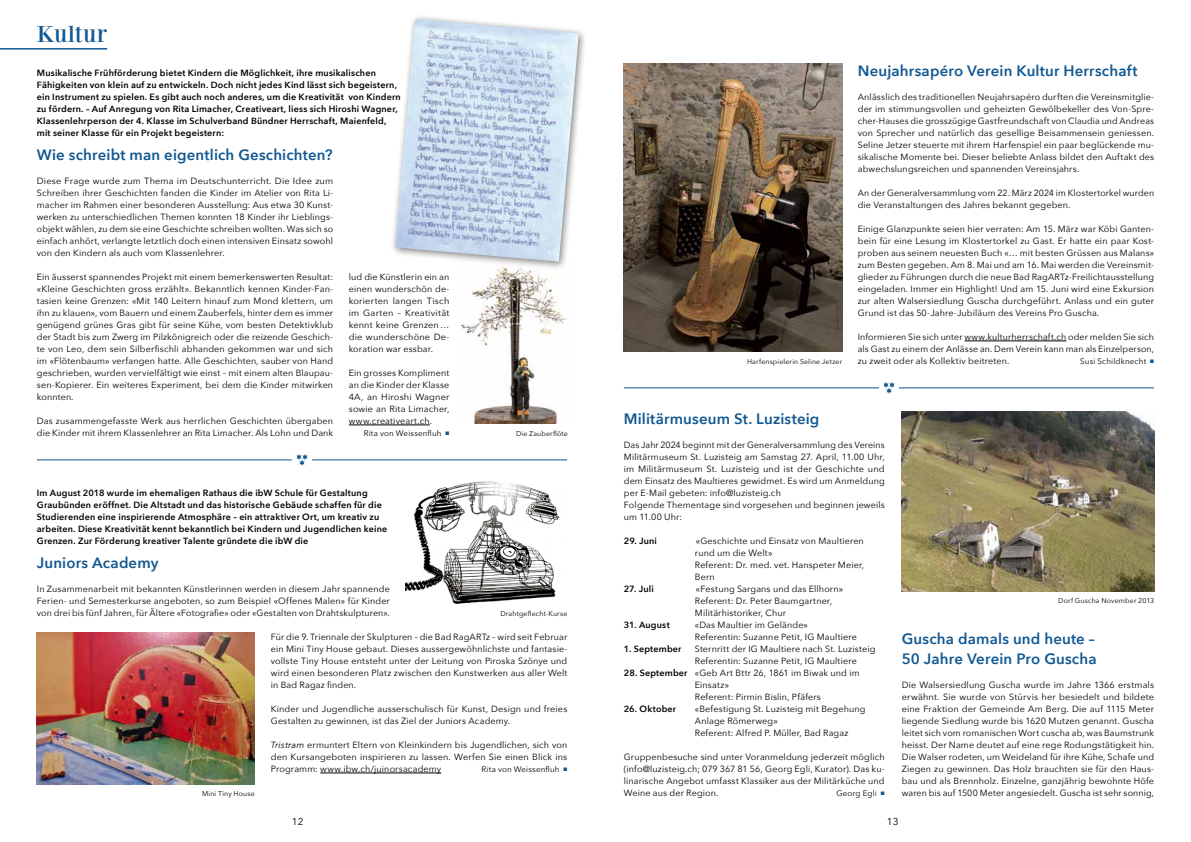
<style>
.page{position:relative;width:1191px;height:842px;background:#fff}
.page>*{position:absolute;margin:0;border:0;box-sizing:border-box;transform-origin:0 0}
.t1{font:24px "Bodoni XT";letter-spacing:.015em;color:#115892}
.t2{font:600 15px/20.3px "Avenir Next";letter-spacing:.01em;color:#115892}
.t3{font:10px "Avenir Next";color:#000}
.t4{font:9px/12px "Avenir Next";letter-spacing:.015em;color:#000;text-align:justify}
.t5{font:600 9px/12px "Avenir Next";letter-spacing:.02em;color:#000}
.t6{font:8px "Avenir Next";letter-spacing:.02em;color:#000}
.t7{font:7px "Avenir Next";letter-spacing:.02em;color:#000}
.s1{color:#115892}
.s2{font-style:italic}
.s3{font-weight:600}
</style>
<div class="page">
<hr style="left:964px;top:341px;width:102px;height:1px;background:#000">
<hr style="left:0;top:48px;width:107px;height:2px;background:#115892">
<hr style="left:624px;top:388px;width:255px;height:1px;background:#115892">
<svg style="left:883px;top:382px;width:11px;height:12px"></svg>
<hr style="left:899px;top:388px;width:255px;height:1px;background:#115892">
<hr style="left:37px;top:460px;width:255px;height:1px;background:#115892">
<svg style="left:296px;top:454px;width:12px;height:12px"></svg>
<hr style="left:312px;top:460px;width:255px;height:1px;background:#115892">
<hr style="left:349px;top:425px;width:81px;height:1px;background:#000">
<img style="left:901px;top:412px;width:253px;height:180px">
<img style="left:406px;top:481px;width:154px;height:122px">
<img style="left:37px;top:633px;width:218px;height:151px">
<hr style="left:320px;top:773px;width:121px;height:1px;background:#000">
<img style="left:461px;top:270px;width:106px;height:154px">
<img style="left:624px;top:64px;width:218px;height:288px">
<div style="left:389px;top:13px;width:198px;height:257px;background:#000;opacity:.5"></div>
<img style="left:395px;top:19px;width:184px;height:243px">
<h1 class="t1" style="left:37px;top:20px;width:72px">Kultur</h1>
<p class="t5" style="left:37px;top:66px;width:365px">Musikalische Frühförderung bietet Kindern die Möglichkeit, ihre musikalischen Fähigkeiten von klein auf zu entwickeln. Doch nicht jedes Kind lässt sich begeistern, ein Instrument zu spielen. Es gibt auch noch anderes, um die Kreativität von Kindern zu fördern. – Auf Anregung von Rita Limacher, Creativeart, liess sich Hiroshi Wagner, Klassenlehrperson der 4. Klasse im Schulverband Bündner Herrschaft, Maienfeld, mit seiner Klasse für ein Projekt begeistern:</p>
<p class="t4" style="left:37px;top:174px;width:298px">Diese Frage wurde zum Thema im Deutschunterricht. Die Idee zum Schreiben ihrer Geschichten fanden die Kinder im Atelier von Rita Li&shy;macher im Rahmen einer besonderen Ausstellung: Aus etwa 30 Kunst&shy;werken zu unterschiedlichen Themen konnten 18 Kinder ihr Lieblings&shy;objekt wählen, zu dem sie eine Geschichte schreiben wollten. Was sich so einfach anhört, verlangte letztlich doch einen intensiven Einsatz sowohl von den Kindern als auch vom Klassenlehrer.</p>
<p class="t4" style="left:37px;top:270px;width:298px">Ein äusserst spannendes Projekt mit einem bemerkenswerten Resultat: «Kleine Geschichten gross erzählt». Bekanntlich kennen Kinder-Fan&shy;tasien keine Grenzen: «Mit 140 Leitern hinauf zum Mond klettern, um ihn zu klauen», vom Bauern und einem Zauberfels, hinter dem es immer genügend grünes Gras gibt für seine Kühe, vom besten Detektivklub der Stadt bis zum Zwerg im Pilzkönigreich oder die reizende Geschich&shy;te von Leo, dem sein Silberfischli abhanden gekommen war und sich im «Flötenbaum» verfangen hatte. Alle Geschichten, sauber von Hand geschrieben, wurden vervielfältigt wie einst – mit einem alten Blaupau&shy;sen-Kopierer. Ein weiteres Experiment, bei dem die Kinder mitwirken konnten.</p>
<p class="t4" style="left:37px;top:414px;width:298px">Das zusammengefasste Werk aus herrlichen Geschichten übergaben die Kinder mit ihrem Klassenlehrer an Rita Limacher. Als Lohn und Dank</p>
<h2 class="t2" style="left:37px;top:144px;width:297px">Wie schreibt man eigentlich Geschichten?</h2>
<p class="t4" style="left:349px;top:270px;width:102px">lud die Künstlerin ein an einen wunderschön de&shy;korierten langen Tisch im Garten – Kreativität kennt keine Grenzen… die wunderschöne De&shy;koration war essbar.</p>
<p class="t4" style="left:349px;top:366px;width:102px">Ein grosses Kompliment an die Kinder der Klasse 4A, an Hiroshi Wagner sowie an Rita Limacher, www.creativeart.ch.</p>
<p class="t6" style="left:364px;top:426px;width:87px">Rita von Weissenfluh <span class="s1">■</span></p>
<p class="t5" style="left:37px;top:486px;width:352px">Im August 2018 wurde im ehemaligen Rathaus die ibW Schule für Gestaltung Graubünden eröffnet. Die Altstadt und das historische Gebäude schaffen für die Studierenden eine inspirierende Atmosphäre – ein attraktiver Ort, um kreativ zu arbeiten. Diese Kreativität kennt bekanntlich bei Kindern und Jugendlichen keine Grenzen. Zur Förderung kreativer Talente gründete die ibW die</p>
<p class="t4" style="left:37px;top:582px;width:354px">In Zusammenarbeit mit bekannten Künstlerinnen werden in diesem Jahr spannende Ferien- und Semesterkurse angeboten, so zum Beispiel «Offenes Malen» für Kinder von drei bis fünf Jahren, für Ältere «Fotografie» oder «Gestalten von Drahtskulpturen».</p>
<h2 class="t2" style="left:37px;top:552px;width:123px">Juniors Academy</h2>
<p class="t7" style="left:516px;top:428px;width:53px">Die Zauberflöte</p>
<p class="t7" style="left:500px;top:608px;width:68px">Drahtgeflecht-Kurse</p>
<p class="t7" style="left:202px;top:787px;width:54px">Mini Tiny House</p>
<p class="t4" style="left:271px;top:630px;width:298px">Für die 9. Triennale der Skulpturen – die Bad RagARTz – wird seit Februar ein Mini Tiny House gebaut. Dieses aussergewöhnlichste und fantasie&shy;vollste Tiny House entsteht unter der Leitung von Piroska Szönye und wird einen besonderen Platz zwischen den Kunstwerken aus aller Welt in Bad Ragaz finden.</p>
<p class="t4" style="left:271px;top:702px;width:298px">Kinder und Jugendliche ausserschulisch für Kunst, Design und freies<br>Gestalten zu gewinnen, ist das Ziel der Juniors Academy.</p>
<p class="t4" style="left:271px;top:738px;width:298px"><span class="s2">Tristram</span> ermuntert Eltern von Kleinkindern bis Jugendlichen, sich von den Kursangeboten inspirieren zu lassen. Werfen Sie einen Blick ins Programm: www.ibw.ch/juinorsacademy</p>
<p class="t6" style="left:481px;top:762px;width:87px">Rita von Weissenfluh <span class="s1">■</span></p>
<h2 class="t2" style="left:857px;top:60px;width:281px">Neujahrsapéro Verein Kultur Herrschaft</h2>
<p class="t4" style="left:857px;top:90px;width:298px">Anlässlich des traditionellen Neujahrsapéro durften die Vereinsmitglie&shy;der im stimmungsvollen und geheizten Gewölbekeller des Von-Spre&shy;cher-Hauses die grosszügige Gastfreundschaft von Claudia und Andreas von Sprecher und natürlich das gesellige Beisammensein geniessen.<br>Seline Jetzer steuerte mit ihrem Harfenspiel ein paar beglückende mu&shy;sikalische Momente bei. Dieser beliebte Anlass bildet den Auftakt des abwechslungsreichen und spannenden Vereinsjahrs.</p>
<p class="t4" style="left:857px;top:186px;width:298px">An der Generalversammlung vom 22. März 2024 im Klostertorkel wurden die Veranstaltungen des Jahres bekannt gegeben.</p>
<p class="t4" style="left:857px;top:222px;width:298px">Einige Glanzpunkte seien hier verraten: Am 15. März war Köbi Ganten&shy;bein für eine Lesung im Klostertorkel zu Gast. Er hatte ein paar Kost&shy;proben aus seinem neuesten Buch «… mit besten Grüssen aus Malans» zum Besten gegeben. Am 8. Mai und am 16. Mai werden die Vereinsmit&shy;glieder zu Führungen durch die neue Bad RagARTz-Freilichtausstellung eingeladen. Immer ein Highlight! Und am 15. Juni wird eine Exkursion zur alten Walsersiedlung Guscha durchgeführt. Anlass und ein guter Grund ist das 50-Jahre-Jubiläum des Vereins Pro Guscha.</p>
<p class="t4" style="left:857px;top:330px;width:298px">Informieren Sie sich unter www.kulturherrschaft.ch oder melden Sie sich als Gast zu einem der Anlässe an. Dem Verein kann man als Einzelperson,</p>
<p class="t7" style="left:747px;top:356px;width:97px">Harfenspielerin Seline Jetzer</p>
<p class="t4" style="left:857px;top:354px;width:153px">zu zweit oder als Kollektiv beitreten.</p>
<p class="t6" style="left:1080px;top:354px;width:75px">Susi Schildknecht <span class="s1">■</span></p>
<h2 class="t2" style="left:624px;top:408px;width:197px">Militärmuseum St. Luzisteig</h2>
<p class="t4" style="left:624px;top:438px;width:262px;text-align:left">Das Jahr 2024 beginnt mit der Generalversammlung des Vereins Militärmuseum St. Luzisteig am Samstag 27. April, 11.00 Uhr, im Militärmuseum St. Luzisteig und ist der Geschichte und dem Einsatz des Maultieres gewidmet. Es wird um Anmeldung per E-Mail gebeten: info@luzisteig.ch<br>Folgende Thementage sind vorgesehen und beginnen jeweils um 11.00 Uhr:</p>
<p class="t5" style="left:624px;top:534px;width:35px">29. Juni</p>
<p class="t4" style="left:695px;top:534px;width:171px;text-align:left">«Geschichte und Einsatz von Maultieren rund um die Welt»<br>Referent: Dr. med. vet. Hanspeter Meier,<br>Bern</p>
<p class="t5" style="left:624px;top:582px;width:31px">27. Juli</p>
<p class="t4" style="left:695px;top:582px;width:150px;text-align:left">«Festung Sargans und das Ellhorn»<br>Referent: Dr. Peter Baumgartner,<br>Militärhistoriker, Chur</p>
<p class="t5" style="left:624px;top:618px;width:47px">31. August</p>
<p class="t4" style="left:695px;top:618px;width:163px">«Das Maultier im Gelände»<br>Referentin: Suzanne Petit, IG Maultiere</p>
<p class="t5" style="left:624px;top:642px;width:59px">1. September</p>
<p class="t4" style="left:695px;top:642px;width:182px">Sternritt der IG Maultiere nach St. Luzisteig<br>Referentin: Suzanne Petit, IG Maultiere</p>
<p class="t4" style="left:695px;top:666px;width:166px;text-align:left;text-indent:-71px"><span class="s3">28. September</span> «Geb Art Bttr 26, 1861 im Biwak und im<br>Einsatz»<br>Referent: Pirmin Bislin, Pfäfers</p>
<p class="t5" style="left:624px;top:702px;width:54px">26. Oktober</p>
<p class="t4" style="left:695px;top:702px;width:172px;text-align:left">«Befestigung St. Luzisteig mit Begehung<br>Anlage Römerweg»<br>Referent: Alfred P. Müller, Bad Ragaz</p>
<p class="t4" style="left:624px;top:750px;width:262px">Gruppenbesuche sind unter Voranmeldung jederzeit möglich (info@luzisteig.ch; 079 367 81 56, Georg Egli, Kurator). Das ku&shy;linarische Angebot umfasst Klassiker aus der Militärküche und Weine aus der Region.</p>
<p class="t6" style="left:836px;top:786px;width:50px">Georg Egli <span class="s1">■</span></p>
<p class="t7" style="left:1058px;top:595px;width:97px">Dorf Guscha November 2013</p>
<h2 class="t2" style="left:901px;top:628px;width:196px">Guscha damals und heute –<br>50 Jahre Verein Pro Guscha</h2>
<p class="t4" style="left:901px;top:678px;width:254px">Die Walsersiedlung Guscha wurde im Jahre 1366 erstmals erwähnt. Sie wurde von Stürvis her besiedelt und bildete eine Fraktion der Gemeinde Am Berg. Die auf 1115 Meter liegende Siedlung wurde bis 1620 Mutzen genannt. Guscha leitet sich vom romanischen Wort cuscha ab, was Baumstrunk heisst. Der Name deutet auf eine rege Rodungstätigkeit hin.<br>Die Walser rodeten, um Weideland für ihre Kühe, Schafe und Ziegen zu gewinnen. Das Holz brauchten sie für den Haus&shy;bau und als Brennholz. Einzelne, ganzjährig bewohnte Höfe waren bis auf 1500 Meter angesiedelt. Guscha ist sehr sonnig,</p>
<p class="t3" style="left:292px;top:813px;width:13px">12</p>
<p class="t3" style="left:887px;top:813px;width:13px">13</p>
</div>
